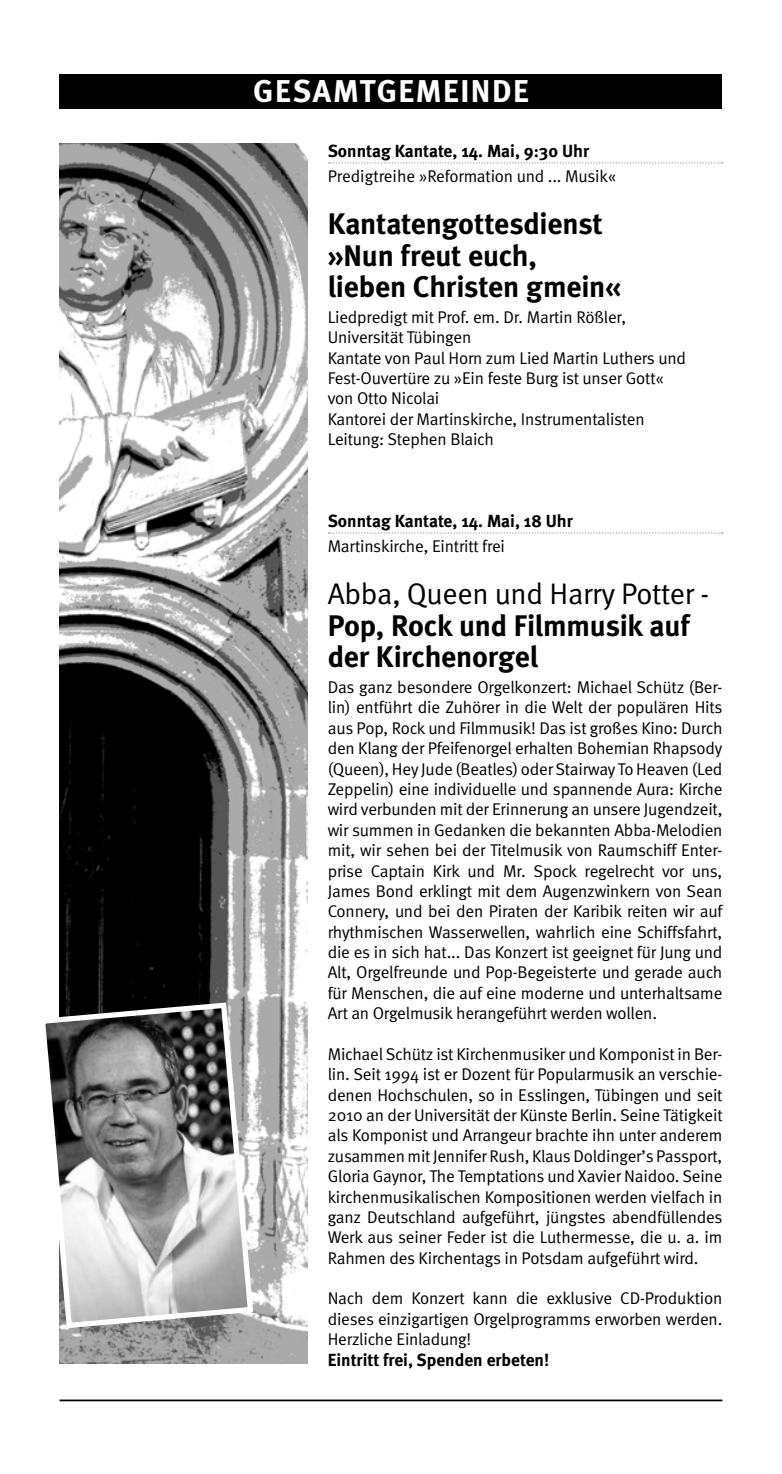
<style>
.page{position:relative;width:782px;height:1474px;background:#fff}
.page>*{position:absolute;margin:0;border:0;box-sizing:border-box;transform-origin:0 0}
.t1{font:700 31.5px "Meta";letter-spacing:.05em;color:#fff}
.t2{font:700 29.75px/31.5px "Meta";letter-spacing:-.01em;color:#000}
.t3{font:29.75px "Meta Normal";letter-spacing:-.01em;color:#000}
.t4{font:700 17.5px "Meta";color:#000}
.t5{font:16.97px/20.3px "Meta Normal";letter-spacing:-.01em;color:#000;text-align:justify}
</style>
<div class="page">
<svg style="left:328px;top:162px;width:394px;height:1px"></svg>
<svg style="left:328px;top:532px;width:394px;height:1px"></svg>
<div style="left:60px;top:74px;width:662px;height:35px;background:#000"></div>
<hr style="left:60px;top:1399px;width:662px;height:2px;background:#000">
<img style="left:60px;top:144px;width:247px;height:1219px">
<svg style="left:45px;top:999px;width:211px;height:331px"></svg>
<h1 class="t1" style="left:253px;top:73px;width:277px">GESAMTGEMEINDE</h1>
<p class="t4" style="left:327px;top:141px;width:263px">Sonntag Kantate, 14. Mai, 9:30 Uhr</p>
<p class="t5" style="left:327px;top:165px;width:290px">Predigtreihe »Reformation und ... Musik«</p>
<h2 class="t2" style="left:327px;top:208px;width:295px">Kantatengottesdienst »Nun freut euch, lieben Christen gmein«</h2>
<p class="t5" style="left:327px;top:307px;width:359px;text-align:left">Liedpredigt mit Prof. em. Dr. Martin Rößler, Universität Tübingen<br>Kantate von Paul Horn zum Lied Martin Luthers und Fest-Ouvertüre zu »Ein feste Burg ist unser Gott« von Otto Nicolai<br>Kantorei der Martinskirche, Instrumentalisten Leitung: Stephen Blaich</p>
<p class="t4" style="left:327px;top:511px;width:246px">Sonntag Kantate, 14. Mai, 18 Uhr</p>
<p class="t5" style="left:327px;top:535px;width:179px">Martinskirche, Eintritt frei</p>
<h2 class="t3" style="left:327px;top:577px;width:383px">Abba, Queen und Harry Potter -</h2>
<h2 class="t2" style="left:327px;top:609px;width:363px">Pop, Rock und Filmmusik auf der Kirchenorgel</h2>
<p class="t5" style="left:327px;top:677px;width:396px">Das ganz besondere Orgelkonzert: Michael Schütz (Ber&shy;lin) entführt die Zuhörer in die Welt der populären Hits aus Pop, Rock und Filmmusik! Das ist großes Kino: Durch den Klang der Pfeifenorgel erhalten Bohemian Rhapsody (Queen), Hey Jude (Beatles) oder Stairway To Heaven (Led Zeppelin) eine individuelle und spannende Aura: Kirche wird verbunden mit der Erinnerung an unsere Jugendzeit, wir summen in Gedanken die bekannten Abba-Melodien mit, wir sehen bei der Titelmusik von Raumschiff Enter&shy;prise Captain Kirk und Mr. Spock regelrecht vor uns, James Bond erklingt mit dem Augenzwinkern von Sean Connery, und bei den Piraten der Karibik reiten wir auf rhythmischen Wasserwellen, wahrlich eine Schiffsfahrt, die es in sich hat... Das Konzert ist geeignet für Jung und Alt, Orgelfreunde und Pop-Begeisterte und gerade auch für Menschen, die auf eine moderne und unterhaltsame Art an Orgelmusik herangeführt werden wollen.</p>
<p class="t5" style="left:327px;top:1043px;width:396px">Michael Schütz ist Kirchenmusiker und Komponist in Ber&shy;lin. Seit 1994 ist er Dozent für Popularmusik an verschie&shy;denen Hochschulen, so in Esslingen, Tübingen und seit 2010 an der Universität der Künste Berlin. Seine Tätigkeit als Komponist und Arrangeur brachte ihn unter anderem zusammen mit Jennifer Rush, Klaus Doldinger’s Passport, Gloria Gaynor, The Temptations und Xavier Naidoo. Seine kirchenmusikalischen Kompositionen werden vielfach in ganz Deutschland aufgeführt, jüngstes abendfüllendes Werk aus seiner Feder ist die Luthermesse, die u. a. im Rahmen des Kirchentags in Potsdam aufgeführt wird.</p>
<p class="t5" style="left:327px;top:1288px;width:396px">Nach dem Konzert kann die exklusive CD-Produktion dieses einzigartigen Orgelprogramms erworben werden.<br>Herzliche Einladung!</p>
<p class="t4" style="left:327px;top:1349px;width:223px">Eintritt frei, Spenden erbeten!</p>
</div>
